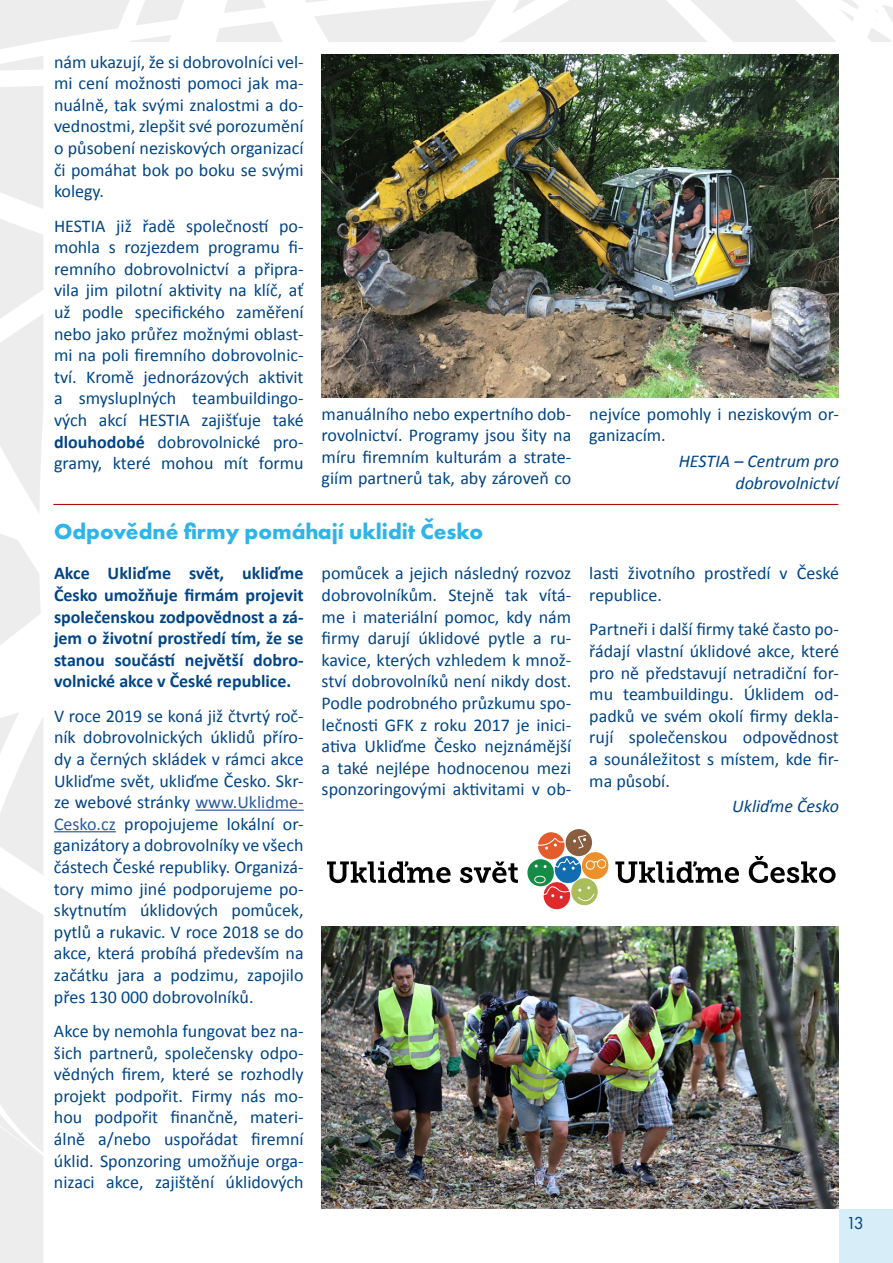
<style>
.page{position:relative;width:893px;height:1263px;background:#fff}
.page>*{position:absolute;margin:0;border:0;box-sizing:border-box;transform-origin:0 0}
.t1{font:700 22.5px "Futura PT";color:#2fb4e9}
.t2{font:18px/21.6px "Calibri";color:#004587;text-align:justify}
.t3{font:700 18px/21.6px "Calibri";color:#004587;text-align:justify}
.t4{font:italic 18px/21.6px "Calibri";color:#004587;text-align:right}
.t5{font:18px "Futura PT";color:#004587}
.s1{font-weight:700}
.s2{color:#275b9b}
</style>
<div class="page">
<div style="left:839px;top:1209px;width:54px;height:54px;background:#d7eef9"></div>
<svg style="left:224px;top:0;width:42px;height:13px"></svg>
<svg style="left:0;top:534px;width:41px;height:111px"></svg>
<svg style="left:216px;top:21px;width:67px;height:21px"></svg>
<svg style="left:0;top:86px;width:43px;height:426px"></svg>
<svg style="left:305px;top:0;width:553px;height:42px"></svg>
<svg style="left:0;top:712px;width:43px;height:551px"></svg>
<svg style="left:867px;top:5px;width:26px;height:37px"></svg>
<svg style="left:0;top:0;width:184px;height:71px"></svg>
<hr style="left:195px;top:809px;width:109px;height:2px;background:#275b9b">
<hr style="left:54px;top:831px;width:62px;height:1px;background:#275b9b">
<img style="left:322px;top:54px;width:517px;height:344px">
<hr style="left:53px;top:504px;width:785px;height:1px;background:#b20e10">
<img style="left:322px;top:927px;width:517px;height:282px">
<svg style="left:580px;top:850px;width:30px;height:31px"></svg>
<svg style="left:566px;top:829px;width:26px;height:27px"></svg>
<div style="left:527px;top:859px;width:27px;height:27px;background:#158c46;border-radius:50%"></div>
<svg style="left:582px;top:852px;width:26px;height:27px"></svg>
<svg style="left:534px;top:831px;width:72px;height:78px"></svg>
<div style="left:587px;top:861px;width:7px;height:8px;background:#ed912a;border-radius:50%"></div>
<div style="left:598px;top:860px;width:7px;height:7px;background:#ed912a;border-radius:50%"></div>
<svg style="left:327px;top:861px;width:124px;height:22px"></svg>
<svg style="left:460px;top:861px;width:58px;height:22px"></svg>
<svg style="left:615px;top:861px;width:124px;height:22px"></svg>
<svg style="left:749px;top:856px;width:87px;height:27px"></svg>
<p class="t2" style="left:54px;top:51px;width:251px">nám ukazují, že si dobrovolníci vel&shy;mi cení možnosti pomoci jak ma&shy;nuálně, tak svými znalostmi a do&shy;vednostmi, zlepšit své porozumění o působení neziskových organizací či pomáhat bok po boku se svými kolegy.</p>
<p class="t2" style="left:54px;top:215px;width:251px">HESTIA již řadě společností po&shy;mohla s rozjezdem programu fi&shy;remního dobrovolnictví a připra&shy;vila jim pilotní aktivity na klíč, ať už podle specifického zaměření nebo jako průřez možnými oblast&shy;mi na poli firemního dobrovolnic&shy;tví. Kromě jednorázových aktivit a smysluplných teambuildingo&shy;vých akcí HESTIA zajišťuje také <span class="s1">dlouhodobé</span> dobrovolnické pro&shy;gramy, které mohou mít formu</p>
<p class="t2" style="left:322px;top:403px;width:251px">manuálního nebo expertního dob&shy;rovolnictví. Programy jsou šity na míru firemním kulturám a strate&shy;giím partnerů tak, aby zároveň co</p>
<p class="t2" style="left:589px;top:403px;width:251px">nejvíce pomohly i neziskovým or&shy;ganizacím.</p>
<p class="t4" style="left:679px;top:450px;width:162px">HESTIA – Centrum pro dobrovolnictví</p>
<p class="t1" style="left:54px;top:517px;width:431px">Odpovědné firmy pomáhají uklidit Česko</p>
<p class="t3" style="left:54px;top:563px;width:251px">Akce Ukliďme svět, ukliďme Česko umožňuje firmám projevit společenskou zodpovědnost a zá&shy;jem o životní prostředí tím, že se stanou součástí největší dobro&shy;volnické akce v České republice.</p>
<p class="t2" style="left:54px;top:705px;width:251px">V roce 2019 se koná již čtvrtý roč&shy;ník dobrovolnických úklidů příro&shy;dy a černých skládek v rámci akce Ukliďme svět, ukliďme Česko. Skr&shy;ze webové stránky <span class="s2">www.Uklidme-Cesko.cz</span> propojujeme lokální or&shy;ganizátory a dobrovolníky ve všech částech České republiky. Organizá&shy;tory mimo jiné podporujeme po&shy;skytnutím úklidových pomůcek, pytlů a rukavic. V roce 2018 se do akce, která probíhá především na začátku jara a podzimu, zapojilo přes 130 000 dobrovolníků.</p>
<p class="t2" style="left:54px;top:1020px;width:251px">Akce by nemohla fungovat bez na&shy;šich partnerů, společensky odpo&shy;vědných firem, které se rozhodly projekt podpořit. Firmy nás mo&shy;hou podpořit finančně, materi&shy;álně a/nebo uspořádat firemní úklid. Sponzoring umožňuje orga&shy;nizaci akce, zajištění úklidových</p>
<p class="t2" style="left:322px;top:563px;width:251px">pomůcek a jejich následný rozvoz dobrovolníkům. Stejně tak vítá&shy;me i materiální pomoc, kdy nám firmy darují úklidové pytle a ru&shy;kavice, kterých vzhledem k množ&shy;ství dobrovolníků není nikdy dost.<br>Podle podrobného průzkumu spo&shy;lečnosti GFK z roku 2017 je inici&shy;ativa Ukliďme Česko nejznámější a také nejlépe hodnocenou mezi sponzoringovými aktivitami v ob-</p>
<p class="t2" style="left:589px;top:563px;width:251px">lasti životního prostředí v České republice.</p>
<p class="t2" style="left:589px;top:619px;width:251px">Partneři i další firmy také často po&shy;řádají vlastní úklidové akce, které pro ně představují netradiční for&shy;mu teambuildingu. Úklidem od&shy;padků ve svém okolí firmy dekla&shy;rují společenskou odpovědnost a sounáležitost s místem, kde fir&shy;ma působí.</p>
<p class="t4" style="left:732px;top:795px;width:108px">Ukliďme Česko</p>
<p class="t5" style="left:846px;top:1212px;width:19px">13</p>
</div>
